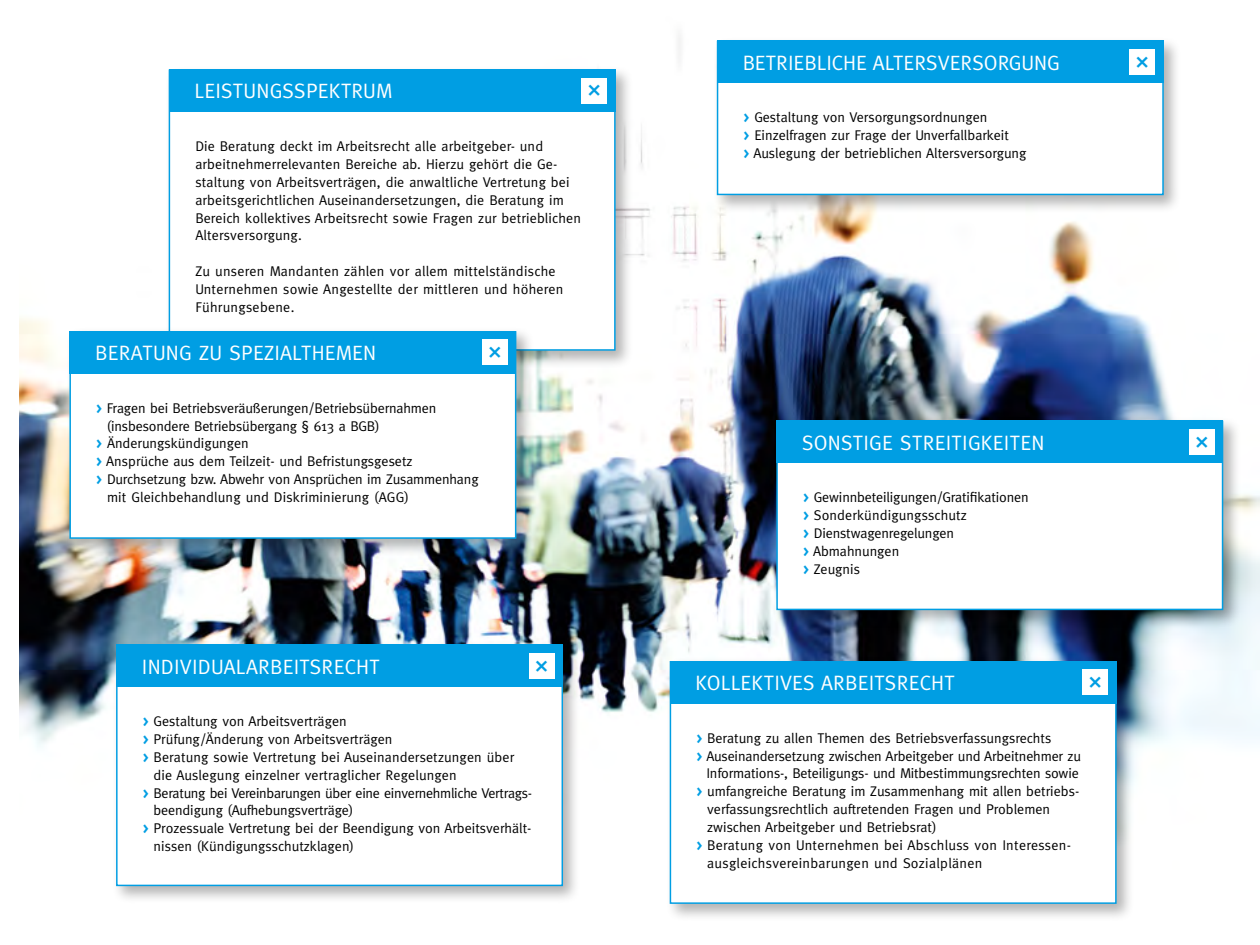
<style>
.page{position:relative;width:1260px;height:945px;background:#fff}
.page>*{position:absolute;margin:0;border:0;box-sizing:border-box;transform-origin:0 0}
.t1{font:31.32px "Meta";color:#009ee3}
.t2{font:20.82px "Meta";letter-spacing:.01em;color:#fff}
.t3{font:14.17px/17.8px "Meta";color:#000}
.t4{font:14.17px/17.8px "Meta";letter-spacing:.02em;color:#000}
.t5{font:14.17px "Meta";letter-spacing:-.02em;color:#000}
.s1{font-weight:700;color:#009ee3}
</style>
<div class="page">
<img style="left:20px;top:37px;width:1240px;height:742px">
<div style="left:666px;top:656px;width:468px;height:266px;background:#000;opacity:.3"></div>
<div style="left:670px;top:661px;width:447px;height:243px;background:#fff;border:1px solid #009ee3"></div>
<div style="left:670px;top:661px;width:447px;height:42px;background:#009ee3"></div>
<div style="left:1083px;top:669px;width:25px;height:26px;background:#fff"></div>
<div style="left:772px;top:416px;width:469px;height:213px;background:#000;opacity:.3"></div>
<div style="left:776px;top:421px;width:447px;height:189px;background:#fff;border:1px solid #009ee3"></div>
<div style="left:776px;top:421px;width:447px;height:42px;background:#009ee3"></div>
<div style="left:1189px;top:429px;width:26px;height:25px;background:#fff"></div>
<div style="left:164px;top:65px;width:469px;height:304px;background:#000;opacity:.3"></div>
<div style="left:169px;top:69px;width:447px;height:282px;background:#fff;border:1px solid #009ee3"></div>
<div style="left:169px;top:69px;width:447px;height:43px;background:#009ee3"></div>
<div style="left:582px;top:78px;width:25px;height:25px;background:#fff"></div>
<div style="left:713px;top:36px;width:468px;height:177px;background:#000;opacity:.3"></div>
<div style="left:717px;top:41px;width:447px;height:154px;background:#fff;border:1px solid #009ee3"></div>
<div style="left:717px;top:41px;width:447px;height:42px;background:#009ee3"></div>
<div style="left:1130px;top:49px;width:25px;height:25px;background:#fff"></div>
<div style="left:112px;top:640px;width:468px;height:264px;background:#000;opacity:.3"></div>
<div style="left:116px;top:645px;width:447px;height:241px;background:#fff;border:1px solid #009ee3"></div>
<div style="left:116px;top:645px;width:447px;height:42px;background:#009ee3"></div>
<div style="left:529px;top:653px;width:25px;height:25px;background:#fff"></div>
<div style="left:65px;top:327px;width:469px;height:231px;background:#000;opacity:.3"></div>
<div style="left:69px;top:331px;width:447px;height:208px;background:#fff;border:1px solid #009ee3"></div>
<div style="left:69px;top:331px;width:447px;height:42px;background:#009ee3"></div>
<div style="left:482px;top:340px;width:26px;height:25px;background:#fff"></div>
<h2 class="t2" style="left:195px;top:79px;width:197px">Leistungsspektrum</h2>
<h1 class="t1" style="left:586px;top:69px;width:17px">×</h1>
<p class="t3" style="left:195px;top:137px;width:387px">Die Beratung deckt im Arbeitsrecht alle arbeitgeber- und arbeitnehmerrelevanten Bereiche ab. Hierzu gehört die Ge&shy;staltung von Arbeitsverträgen, die anwaltliche Vertretung bei arbeitsgerichtlichen Auseinandersetzungen, die Beratung im Bereich kollektives Arbeitsrecht sowie Fragen zur betrieblichen Altersversorgung.</p>
<p class="t4" style="left:195px;top:262px;width:370px">Zu unseren Mandanten zählen vor allem mittelständische<br>Unternehmen sowie Angestellte der mittleren und höheren<br>Führungsebene.</p>
<h2 class="t2" style="left:95px;top:341px;width:282px">Beratung zu Spezialthemen</h2>
<h1 class="t1" style="left:487px;top:331px;width:17px">×</h1>
<p class="t3" style="left:96px;top:399px;width:342px"><span class="s1">&gt;</span> Fragen bei Betriebsveräußerungen/Betriebsübernahmen</p>
<p class="t3" style="left:107px;top:417px;width:275px">(insbesondere Betriebsübergang § 613 a BGB)</p>
<p class="t3" style="left:96px;top:434px;width:154px"><span class="s1">&gt;</span> Änderungskündigungen</p>
<p class="t3" style="left:96px;top:452px;width:318px"><span class="s1">&gt;</span> Ansprüche aus dem Teilzeit- und Befristungsgesetz</p>
<p class="t3" style="left:96px;top:470px;width:384px"><span class="s1">&gt;</span> Durchsetzung bzw. Abwehr von Ansprüchen im Zusammenhang</p>
<p class="t3" style="left:107px;top:488px;width:303px">mit Gleichbehandlung und Diskriminierung (AGG)</p>
<h2 class="t2" style="left:142px;top:654px;width:239px">I ndividualarbeitsrecht</h2>
<h1 class="t1" style="left:534px;top:645px;width:17px">×</h1>
<p class="t3" style="left:143px;top:712px;width:205px"><span class="s1">&gt;</span> Gestaltung von Arbeitsverträgen</p>
<p class="t3" style="left:143px;top:730px;width:251px"><span class="s1">&gt;</span> Prüfung/Änderung von Arbeitsverträgen</p>
<p class="t3" style="left:143px;top:748px;width:373px"><span class="s1">&gt;</span> Beratung sowie Vertretung bei Auseinandersetzungen über</p>
<p class="t3" style="left:154px;top:766px;width:305px">die Auslegung einzelner vertraglicher Regelungen</p>
<p class="t5" style="left:143px;top:785px;width:391px"><span class="s1">&gt;</span> Beratung bei Vereinbarungen über eine einvernehmliche Vertrags-</p>
<p class="t3" style="left:154px;top:801px;width:201px">beendigung (Aufhebungsverträge)</p>
<p class="t3" style="left:143px;top:819px;width:390px"><span class="s1">&gt;</span> Prozessuale Vertretung bei der Beendigung von Arbeitsverhält-</p>
<p class="t3" style="left:154px;top:837px;width:202px">nissen (Kündigungsschutzklagen)</p>
<h2 class="t2" style="left:743px;top:50px;width:319px">Betriebliche Altersversorgung</h2>
<h1 class="t1" style="left:1135px;top:41px;width:17px">×</h1>
<p class="t3" style="left:744px;top:108px;width:285px"><span class="s1">&gt;</span> Gestaltung von Versorgungsordnungen<br><span class="s1">&gt;</span> Einzelfragen zur Frage der Unverfallbarkeit<br><span class="s1">&gt;</span> Auslegung der betrieblichen Altersversorgung</p>
<h2 class="t2" style="left:802px;top:430px;width:244px">Sonstige Streitigkeiten</h2>
<h1 class="t1" style="left:1194px;top:421px;width:17px">×</h1>
<p class="t3" style="left:803px;top:488px;width:227px"><span class="s1">&gt;</span> Gewinnbeteiligungen/Gratifikationen <span class="s1">&gt;</span> Sonderkündigungsschutz<br><span class="s1">&gt;</span> Dienstwagenregelungen<br><span class="s1">&gt;</span> Abmahnungen<br><span class="s1">&gt;</span> Zeugnis</p>
<h2 class="t2" style="left:696px;top:671px;width:261px">Kollektives Arbeitsrecht</h2>
<h1 class="t1" style="left:1087px;top:661px;width:17px">×</h1>
<p class="t3" style="left:696px;top:729px;width:356px"><span class="s1">&gt;</span> Beratung zu allen Themen des Betriebsverfassungsrechts</p>
<p class="t3" style="left:696px;top:747px;width:386px"><span class="s1">&gt;</span> Auseinandersetzung zwischen Arbeitgeber und Arbeitnehmer zu</p>
<p class="t3" style="left:706px;top:764px;width:374px">I nformations-, Beteiligungs- und Mitbestimmungsrechten sowie</p>
<p class="t3" style="left:696px;top:782px;width:384px"><span class="s1">&gt;</span> umfangreiche Beratung im Zusammenhang mit allen betriebs-</p>
<p class="t3" style="left:707px;top:800px;width:344px">verfassungsrechtlich auftretenden Fragen und Problemen</p>
<p class="t3" style="left:707px;top:818px;width:231px">zwischen Arbeitgeber und Betriebsrat)</p>
<p class="t4" style="left:696px;top:836px;width:376px"><span class="s1">&gt;</span> Beratung von Unternehmen bei Abschluss von I nteressen-</p>
<p class="t4" style="left:707px;top:854px;width:277px">ausgleichsvereinbarungen und Sozialplänen</p>
</div>
